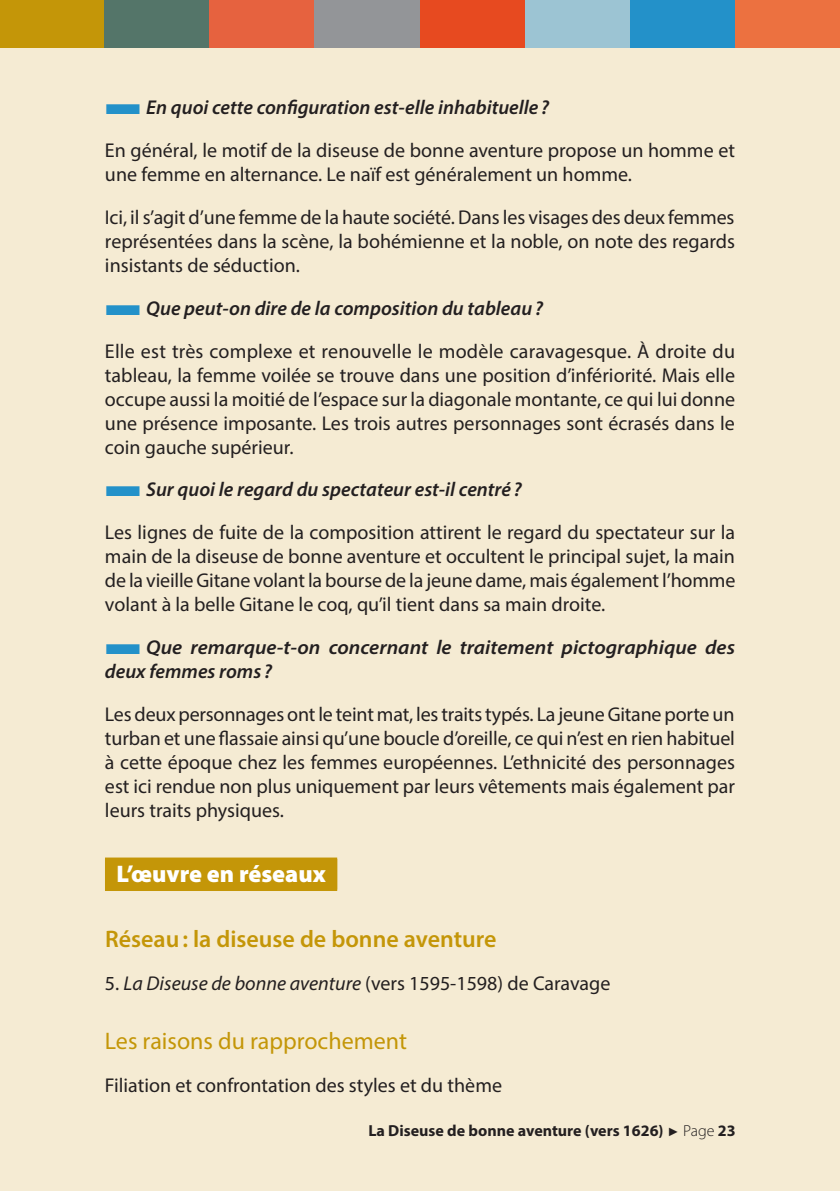
<style>
.page{position:relative;width:840px;height:1191px;background:#fff}
.page>*{position:absolute;margin:0;border:0;box-sizing:border-box;transform-origin:0 0}
.t1{font:600 24px "Myriad Pro";color:#c49608}
.t2{font:24px "Myriad Pro";color:#c49608}
.t3{font:900 24px "Myriad Pro";color:#fff}
.t4{font:20px/24px "Myriad Pro";color:#231f20}
.t5{font:italic 600 20px/24px "Myriad Pro";color:#231f20;scale:1.05 1}
.t6{font:700 16px "Myriad Pro";color:#231f20}
.s1{color:#2391c9}
.s2{font-weight:600;font-style:italic}
.s3{font-style:italic}
.s4{font-family:"Arial";font-weight:400;font-size:12px}
.s5{font-weight:300}
</style>
<div class="page">
<div style="left:0;top:0;width:839px;height:1191px;background:#f5ebd3"></div>
<div style="left:105px;top:859px;width:232px;height:32px;background:#c49608"></div>
<div style="left:105px;top:857px;width:232px;height:32px;background:#c49608"></div>
<div style="left:0;top:0;width:105px;height:48px;background:#c49608"></div>
<div style="left:105px;top:0;width:105px;height:48px;background:#547569"></div>
<div style="left:210px;top:0;width:105px;height:48px;background:#e6623f"></div>
<div style="left:315px;top:0;width:105px;height:48px;background:#939598"></div>
<div style="left:420px;top:0;width:104px;height:48px;background:#e74a20"></div>
<div style="left:524px;top:0;width:105px;height:48px;background:#9cc4d3"></div>
<div style="left:629px;top:0;width:105px;height:48px;background:#2391c9"></div>
<div style="left:734px;top:0;width:105px;height:48px;background:#ec7140"></div>
<p class="t4" style="left:105px;top:86px;width:631px;line-height:42.8px"><span class="s1">■</span><span class="s2">En quoi cette configuration est-elle inhabituelle ?<br></span>En général, le motif de la diseuse de bonne aventure propose un homme et</p>
<p class="t4" style="left:105px;top:153px;width:630px;line-height:42.8px">une femme en alternance. Le naïf est généralement un homme.<br>Ici, il s’agit d’une femme de la haute société. Dans les visages des deux femmes</p>
<p class="t4" style="left:105px;top:229px;width:631px">représentées dans la scène, la bohémienne et la noble, on note des regards insistants de séduction.</p>
<p class="t4" style="left:105px;top:286px;width:631px;line-height:42.8px"><span class="s1">■</span><span class="s2">Que peut-on dire de la composition du tableau?<br></span>Elle est très complexe et renouvelle le modèle caravagesque. À droite du</p>
<p class="t4" style="left:105px;top:362px;width:631px;text-align:justify">tableau, la femme voilée se trouve dans une position d’infériorité. Mais elle occupe aussi la moitié de l’espace sur la diagonale montante, ce qui lui donne une présence imposante. Les trois autres personnages sont écrasés dans le coin gauche supérieur.</p>
<p class="t4" style="left:105px;top:468px;width:631px;line-height:42.8px"><span class="s1">■</span><span class="s2">Sur quoi le regard du spectateur est-il centré ?<br></span>Les lignes de fuite de la composition attirent le regard du spectateur sur la</p>
<p class="t4" style="left:105px;top:544px;width:631px;text-align:justify">main de la diseuse de bonne aventure et occultent le principal sujet, la main de la vieille Gitane volant la bourse de la jeune dame, mais également l’homme volant à la belle Gitane le coq, qu’il tient dans sa main droite.</p>
<p class="t5" style="left:105px;top:635px;width:601px"><span class="s1">■</span>Que remarque-t-on concernant le traitement pictographique des deux femmes roms ?</p>
<p class="t4" style="left:105px;top:702px;width:631px;text-align:justify">Les deux personnages ont le teint mat, les traits typés. La jeune Gitane porte un turban et une flassaie ainsi qu’une boucle d’oreille, ce qui n’est en rien habituel à cette époque chez les femmes européennes. L’ethnicité des personnages est ici rendue non plus uniquement par leurs vêtements mais également par leurs traits physiques.</p>
<p class="t3" style="left:116px;top:858px;width:211px">L’œuvre en réseaux</p>
<p class="t1" style="left:105px;top:923px;width:393px">Réseau: la diseuse de bonne aventure</p>
<p class="t4" style="left:105px;top:971px;width:506px">5. <span class="s3">La Diseuse de bonne aventure</span> (vers 1595-1598) de Caravage</p>
<p class="t2" style="left:105px;top:1026px;width:303px">Les raisons du rapprochement</p>
<p class="t4" style="left:105px;top:1072px;width:398px">Filiation et confrontation des styles et du thème</p>
<p class="t6" style="left:368px;top:1120px;width:368px">La Diseuse de bonne aventure (vers 1626) <span class="s4">►</span> <span class="s5">Page</span> 23</p>
</div>
